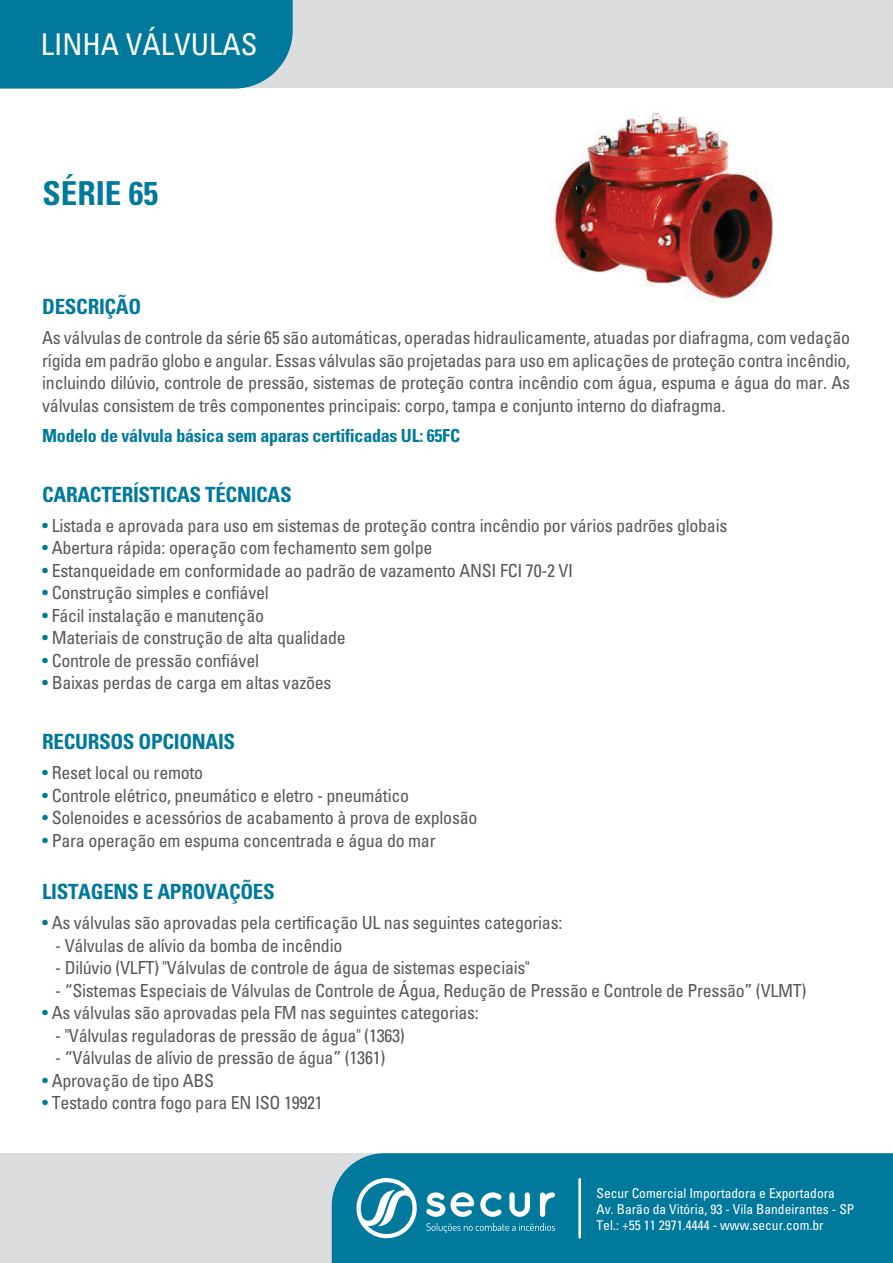
<style>
.page{position:relative;width:893px;height:1263px;background:#fff}
.page>*{position:absolute;margin:0;border:0;box-sizing:border-box;transform-origin:0 0}
.t1{font:700 condensed 33px "Univers";color:#00799c}
.t2{font:condensed 30px "Univers";color:#fff}
.t3{font:700 condensed 21px "Univers";letter-spacing:-.015em;color:#00799c}
.t4{font:condensed 18px/22.5px "Univers";letter-spacing:-.015em;color:#57585a;text-align:justify}
.t5{font:700 condensed 18px "Univers";letter-spacing:-.015em;color:#00799c}
.t6{font:condensed 13.5px/16.2px "Univers";color:#fff}
.s1{color:#00799c}
</style>
<div class="page">
<div style="left:0;top:1153px;width:893px;height:110px;background:#dcdddf"></div>
<div style="left:332px;top:1153px;width:561px;height:110px;background:#00799c"></div>
<svg style="left:354px;top:1174px;width:63px;height:68px;background:#4ea2ba"></svg>
<svg style="left:426px;top:1192px;width:129px;height:25px;background:#67afc4"></svg>
<svg style="left:426px;top:1223px;width:129px;height:10px"></svg>
<hr style="left:578px;top:1179px;width:3px;height:58px;background:#fff">
<div style="left:0;top:0;width:893px;height:88px;background:#dcdddf"></div>
<div style="left:0;top:0;width:293px;height:89px;background:#00799c"></div>
<img style="left:550px;top:112px;width:223px;height:190px">
<h2 class="t2" style="left:41px;top:26px;width:218px">LINHA VÁLVULAS</h2>
<h1 class="t1" style="left:43px;top:173px;width:117px">SÉRIE 65</h1>
<p class="t3" style="left:42px;top:294px;width:101px">DESCRIÇÃO</p>
<p class="t4" style="left:42px;top:326px;width:809px">As válvulas de controle da série 65 são automáticas, operadas hidraulicamente, atuadas por diafragma, com vedação rígida em padrão globo e angular. Essas válvulas são projetadas para uso em aplicações de proteção contra incêndio, incluindo dilúvio, controle de pressão, sistemas de proteção contra incêndio com água, espuma e água do mar. As válvulas consistem de três componentes principais: corpo, tampa e conjunto interno do diafragma.</p>
<p class="t5" style="left:42px;top:424px;width:419px">Modelo de válvula básica sem aparas certificadas UL: 65FC</p>
<p class="t3" style="left:42px;top:482px;width:251px">CARACTERÍSTICAS TÉCNICAS</p>
<p class="t4" style="left:42px;top:514px;width:687px"><span class="s1">•</span> Listada e aprovada para uso em sistemas de proteção contra incêndio por vários padrões globais</p>
<p class="t4" style="left:42px;top:536px;width:392px"><span class="s1">•</span> Abertura rápida: operação com fechamento sem golpe</p>
<p class="t4" style="left:42px;top:559px;width:533px"><span class="s1">•</span> Estanqueidade em conformidade ao padrão de vazamento ANSI FCI 70-2 VI</p>
<p class="t4" style="left:42px;top:581px;width:228px"><span class="s1">•</span> Construção simples e confiável</p>
<p class="t4" style="left:42px;top:604px;width:223px"><span class="s1">•</span> Fácil instalação e manutenção</p>
<p class="t4" style="left:42px;top:626px;width:305px"><span class="s1">•</span> Materiais de construção de alta qualidade</p>
<p class="t4" style="left:42px;top:649px;width:218px"><span class="s1">•</span> Controle de pressão confiável</p>
<p class="t4" style="left:42px;top:671px;width:291px"><span class="s1">•</span> Baixas perdas de carga em altas vazões</p>
<p class="t3" style="left:42px;top:729px;width:195px">RECURSOS OPCIONAIS</p>
<p class="t4" style="left:42px;top:761px;width:163px"><span class="s1">•</span> Reset local ou remoto</p>
<p class="t4" style="left:42px;top:784px;width:368px"><span class="s1">•</span> Controle elétrico, pneumático e eletro - pneumático</p>
<p class="t4" style="left:42px;top:806px;width:437px"><span class="s1">•</span> Solenoides e acessórios de acabamento à prova de explosão</p>
<p class="t4" style="left:42px;top:829px;width:395px"><span class="s1">•</span> Para operação em espuma concentrada e água do mar</p>
<p class="t3" style="left:42px;top:879px;width:234px">LISTAGENS E APROVAÇÕES</p>
<p class="t4" style="left:42px;top:911px;width:522px"><span class="s1">•</span> As válvulas são aprovadas pela certificação UL nas seguintes categorias:</p>
<p class="t4" style="left:55px;top:934px;width:289px">- Válvulas de alívio da bomba de incêndio</p>
<p class="t4" style="left:55px;top:956px;width:476px">- Dilúvio (VLFT) "Válvulas de controle de água de sistemas especiais"</p>
<p class="t4" style="left:55px;top:979px;width:753px">- “Sistemas Especiais de Válvulas de Controle de Água, Redução de Pressão e Controle de Pressão” (VLMT)</p>
<p class="t4" style="left:42px;top:1001px;width:438px"><span class="s1">•</span> As válvulas são aprovadas pela FM nas seguintes categorias:</p>
<p class="t4" style="left:55px;top:1024px;width:351px">- "Válvulas reguladoras de pressão de água" (1363)</p>
<p class="t4" style="left:55px;top:1046px;width:332px">- “Válvulas de alívio de pressão de água” (1361)</p>
<p class="t4" style="left:42px;top:1069px;width:174px"><span class="s1">•</span> Aprovação de tipo ABS</p>
<p class="t4" style="left:42px;top:1091px;width:282px"><span class="s1">•</span> Testado contra fogo para EN ISO 19921</p>
<p class="t6" style="left:596px;top:1184px;width:259px">Secur Comercial Importadora e Exportadora<br>Av. Barão da Vitória, 93 - Vila Bandeirantes - SP<br>Tel.: +55 11 2971.4444 - www.secur.com.br</p>
</div>
